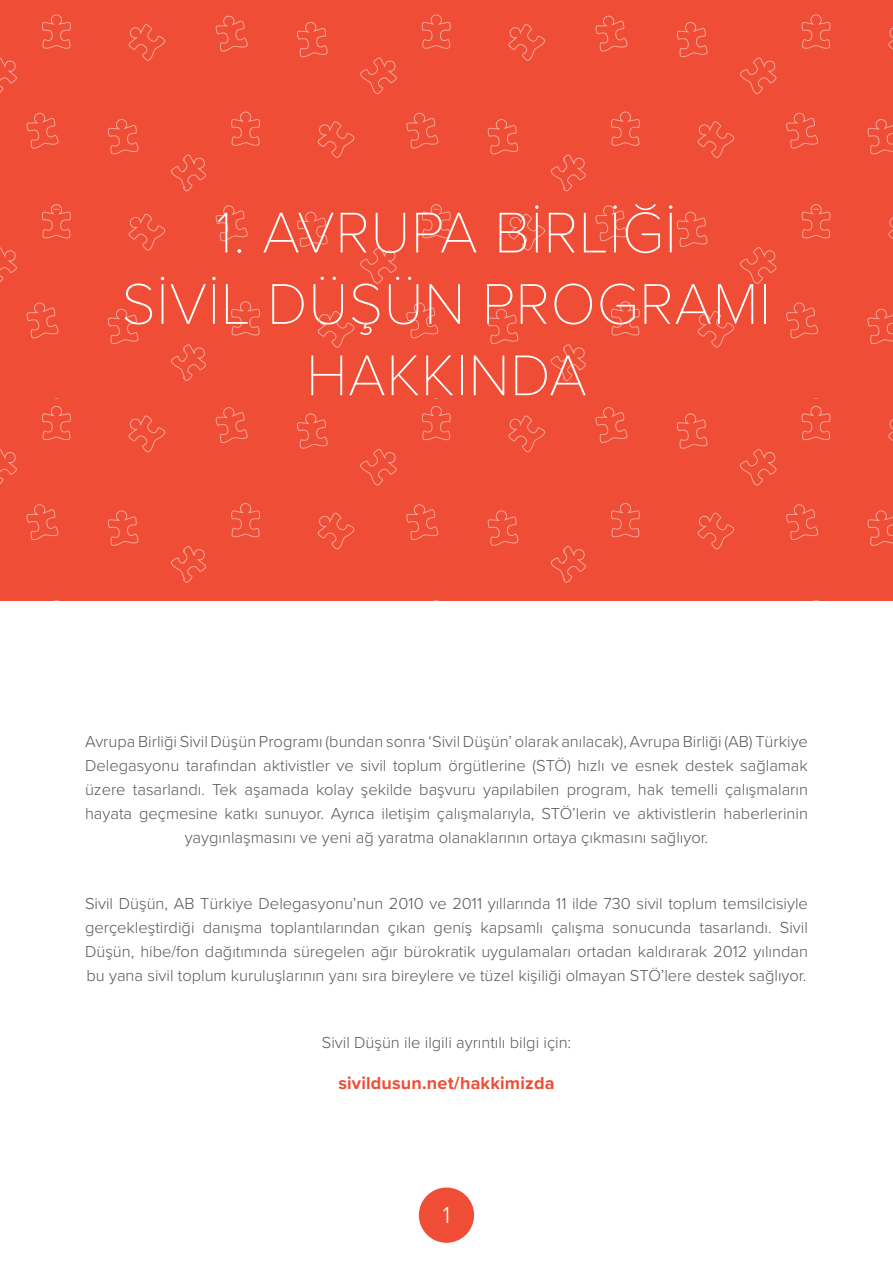
<style>
.page{position:relative;width:893px;height:1263px;background:#fff}
.page>*{position:absolute;margin:0;border:0;box-sizing:border-box;transform-origin:0 0}
.t1{font:100 59.4px/71.4px "Proxima Nova T";letter-spacing:.01em;color:#fff;text-align:center}
.t2{font:300 24px "Proxima Nova";color:#fff}
.body{font:700 18px "Proxima Nova";letter-spacing:.01em;color:#ef4d35}
.body-2{font:300 16.5px/24px "Proxima Nova";color:#57585a;text-align:center}
</style>
<div class="page">
<div style="left:419px;top:1187px;width:55px;height:56px;background:#ef4d35;border-radius:50%"></div>
<div style="left:185px;top:0;width:378px;height:190px;background:#ef4d35"></div>
<div style="left:563px;top:0;width:330px;height:190px;background:#ef4d35"></div>
<div style="left:185px;top:190px;width:378px;height:201px;background:#ef4d35"></div>
<div style="left:563px;top:190px;width:330px;height:201px;background:#ef4d35"></div>
<div style="left:0;top:0;width:185px;height:601px;background:#ef4d35"></div>
<div style="left:183px;top:391px;width:380px;height:210px;background:#ef4d35"></div>
<div style="left:563px;top:391px;width:330px;height:210px;background:#ef4d35"></div>
<p class="t1" style="left:216px;top:193px;width:462px">1. AVRUPA BİRLİĞİ</p>
<p class="t1" style="left:122px;top:264px;width:651px">SİVİL DÜŞÜN PROGRAMI<br>HAKKINDA</p>
<p class="body-2" style="left:85px;top:728px;width:724px">Avrupa Birliği Sivil Düşün Programı (bundan sonra ‘Sivil Düşün’ olarak anılacak), Avrupa Birliği (AB) Türkiye Delegasyonu tarafından aktivistler ve sivil toplum örgütlerine (STÖ) hızlı ve esnek destek sağlamak üzere tasarlandı. Tek aşamada kolay şekilde başvuru yapılabilen program, hak temelli çalışmaların hayata geçmesine katkı sunuyor. Ayrıca iletişim çalışmalarıyla, STÖ’lerin ve aktivistlerin haberlerinin yaygınlaşmasını ve yeni ağ yaratma olanaklarının ortaya çıkmasını sağlıyor.</p>
<p class="body-2" style="left:85px;top:891px;width:724px;text-align:justify">Sivil Düşün, AB Türkiye Delegasyonu’nun 2010 ve 2011 yıllarında 11 ilde 730 sivil toplum temsilcisiyle gerçekleştirdiği danışma toplantılarından çıkan geniş kapsamlı çalışma sonucunda tasarlandı. Sivil Düşün, hibe/fon dağıtımında süregelen ağır bürokratik uygulamaları ortadan kaldırarak 2012 yılından bu yana sivil toplum kuruluşlarının yanı sıra bireylere ve tüzel kişiliği olmayan STÖ’lere destek sağlıyor.</p>
<p class="body-2" style="left:322px;top:1029px;width:251px">Sivil Düşün ile ilgili ayrıntılı bilgi için:</p>
<p class="body" style="left:338px;top:1069px;width:218px">sivildusun.net/hakkimizda</p>
<h2 class="t2" style="left:443px;top:1197px;width:9px">1</h2>
</div>
